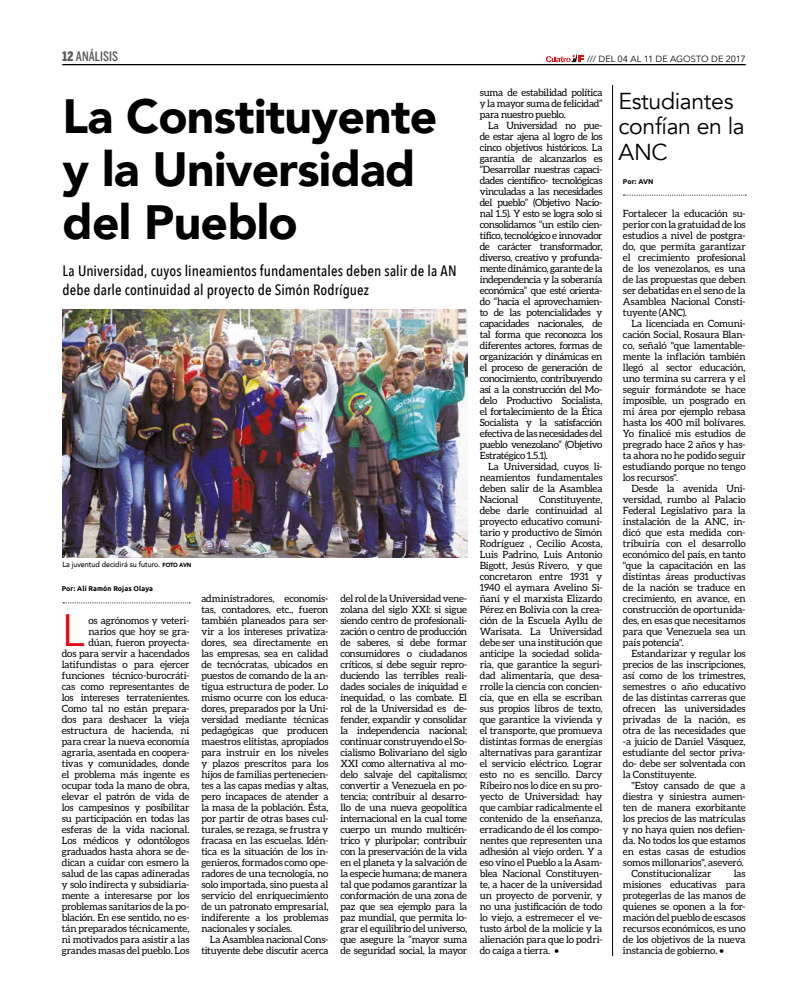
<style>
.page{position:relative;width:808px;height:1007px;background:#fff}
.page>*{position:absolute;margin:0;border:0;box-sizing:border-box;transform-origin:0 0}
.t1{font:900 48px/52.8px "Avenir";letter-spacing:-.015em;color:#000}
.t2{font:45.2px "Avenir";color:#e30613}
.t3{font:23px/25.3px "Avenir";letter-spacing:-.015em;color:#000}
.t4{font:500 15px/19px "Avenir Next Condensed";letter-spacing:.005em;color:#000}
.t5{font:500 13px "Benton Sans Comp";color:#575756}
.t6{font:10px/11px "Aleo";letter-spacing:-.015em;color:#000;text-align:justify}
.t7{font:9px "Avenir Next";letter-spacing:.005em;color:#000}
.t8{font:500 7.6px "Avenir";color:#000;scale:.94 1}
.t9{font:700 7px "Ubuntu";letter-spacing:.01em;color:#000}
.s1{font-weight:900}
.s2{font-weight:900;font-size:6px}
</style>
<div class="page">
<hr style="left:62px;top:64px;width:684px;height:1px;background:#000">
<svg style="left:546px;top:54px;width:38px;height:8px"></svg>
<img style="left:62px;top:310px;width:405px;height:248px">
<hr style="left:612px;top:85px;width:1px;height:870px;background:#000">
<svg style="left:63px;top:602px;width:127px;height:1px"></svg>
<svg style="left:623px;top:195px;width:123px;height:1px"></svg>
<h3 class="t5" style="left:62px;top:49px;width:57px"><span class="s1">12</span> ANÁLISIS</h3>
<p class="t7" style="left:587px;top:54px;width:160px">/// DEL 04 AL 11 DE AGOSTO DE 2017</p>
<h1 class="t1" style="left:63px;top:91px;width:376px">La Constituyente y la Universidad del Pueblo</h1>
<h3 class="t4" style="left:63px;top:261px;width:396px">La Universidad, cuyos lineamientos fundamentales deben salir de la AN debe darle continuidad al proyecto de Simón Rodríguez</h3>
<p class="t8" style="left:62px;top:560px;width:139px">La juventud decidirá su futuro. <span class="s2">FOTO AVN</span></p>
<p class="t9" style="left:62px;top:585px;width:93px">Por: Alí Ramón Rojas Olaya</p>
<h2 class="t2" style="left:62px;top:611px;width:24px">L</h2>
<p class="t6" style="left:62px;top:614px;width:129px;text-align:right">os agrónomos y veteri&shy;narios que hoy se gra&shy;dúan, fueron proyecta-<br>dos para servir a hacendados latifundistas o para ejercer funciones técnico-burocráti&shy;cas como representantes de los intereses terratenientes.<br>Como tal no están prepara&shy;dos para deshacer la vieja estructura de hacienda, ni para crear la nueva economía agraria, asentada en coopera&shy;tivas y comunidades, donde el problema más ingente es ocupar toda la mano de obra, elevar el patrón de vida de los campesinos y posibilitar su participación en todas las esferas de la vida nacional.<br>Los médicos y odontólogos graduados hasta ahora se de&shy;dican a cuidar con esmero la salud de las capas adineradas y solo indirecta y subsidiaria&shy;mente a interesarse por los problemas sanitarios de la po&shy;blación. En ese sentido, no es&shy;tán preparados técnicamente, ni motivados para asistir a las grandes masas del pueblo. Los</p>
<p class="t6" style="left:201px;top:592px;width:129px">administradores, economis&shy;tas, contadores, etc., fueron también planeados para ser&shy;vir a los intereses privatiza&shy;dores, sea directamente en las empresas, sea en calidad de tecnócratas, ubicados en puestos de comando de la an&shy;tigua estructura de poder. Lo mismo ocurre con los educa&shy;dores, preparados por la Uni&shy;versidad mediante técnicas pedagógicas que producen maestros elitistas, apropiados para instruir en los niveles y plazos prescritos para los hijos de familias pertenecien&shy;tes a las capas medias y altas, pero incapaces de atender a la masa de la población. Ésta, por partir de otras bases cul&shy;turales, se rezaga, se frustra y fracasa en las escuelas. Idén&shy;tica es la situación de los in&shy;genieros, formados como ope&shy;radores de una tecnología, no solo importada, sino puesta al servicio del enriquecimiento de un patronato empresarial, indiferente a los problemas nacionales y sociales.</p>
<p class="t6" style="left:201px;top:933px;width:129px;text-align:right">La Asamblea nacional Cons&shy;tituyente debe discutir acerca</p>
<p class="t6" style="left:340px;top:592px;width:128px">del rol de la Universidad vene&shy;zolana del siglo XXI: si sigue siendo centro de profesionali&shy;zación o centro de producción de saberes, si debe formar consumidores o ciudadanos críticos, si debe seguir repro&shy;duciendo las terribles reali&shy;dades sociales de iniquidad e inequidad, o las combate. El rol de la Universidad es de&shy;fender, expandir y consolidar la independencia nacional; continuar construyendo el So&shy;cialismo Bolivariano del siglo XXI como alternativa al mo&shy;delo salvaje del capitalismo; convertir a Venezuela en po&shy;tencia; contribuir al desarro&shy;llo de una nueva geopolítica internacional en la cual tome cuerpo un mundo multicén&shy;trico y pluripolar; contribuir con la preservación de la vida en el planeta y la salvación de la especie humana; de manera tal que podamos garantizar la conformación de una zona de paz que sea ejemplo para la paz mundial, que permita lo&shy;grar el equilibrio del universo, que asegure la “mayor suma de seguridad social, la mayor</p>
<p class="t6" style="left:480px;top:86px;width:124px">suma de estabilidad política y la mayor suma de felicidad” para nuestro pueblo.</p>
<p class="t6" style="left:480px;top:119px;width:124px;text-indent:9px">La Universidad no pue&shy;de estar ajena al logro de los cinco objetivos históricos. La garantía de alcanzarlos es “Desarrollar nuestras capaci&shy;dades científico- tecnológicas vinculadas a las necesidades del pueblo” (Objetivo Nacio&shy;nal 1.5). Y esto se logra solo si consolidamos “un estilo cien&shy;tífico, tecnológico e innovador de carácter transformador, diverso, creativo y profunda&shy;mente dinámico, garante de la independencia y la soberanía económica” que esté orienta&shy;do “hacia el aprovechamien&shy;to de las potencialidades y capacidades nacionales, de tal forma que reconozca los diferentes actores, formas de organización y dinámicas en el proceso de generación de conocimiento, contribuyendo así a la construcción del Mo&shy;delo Productivo Socialista, el fortalecimiento de la Ética Socialista y la satisfacción efectiva de las necesidades del pueblo venezolano” (Objetivo Estratégico 1.5.1).</p>
<p class="t6" style="left:480px;top:460px;width:124px;text-indent:9px">La Universidad, cuyos li&shy;neamientos fundamentales deben salir de la Asamblea Nacional</p>
<p class="t6" style="left:480px;top:493px;width:124px;text-indent:59px">Constituyente, debe darle continuidad al proyecto educativo comuni&shy;tario y productivo de Simón Rodríguez , Cecilio Acosta, Luis Padrino, Luis Antonio Bigott, Jesús Rivero, y que concretaron entre 1931 y 1940 el aymara Avelino Si&shy;ñani y el marxista Elizardo Pérez en Bolivia con la crea&shy;ción de la Escuela Ayllu de Warisata. La Universidad debe ser una institución que anticipe la sociedad solida&shy;ria, que garantice la seguri&shy;dad alimentaria, que desa&shy;rrolle la ciencia con concien&shy;cia, que en ella se escriban sus propios libros de texto, que garantice la vivienda y el transporte, que promueva distintas formas de energías alternativas para garantizar el servicio eléctrico. Lograr esto no es sencillo. Darcy Ribeiro nos lo dice en su pro&shy;yecto de Universidad: hay que cambiar radicalmente el contenido de la enseñanza, erradicando de él los compo&shy;nentes que representen una adhesión al viejo orden. Y a eso vino el Pueblo a la Asam&shy;blea Nacional Constituyen&shy;te, a hacer de la universidad un proyecto de porvenir, y no una justificación de todo lo viejo, a estremecer el ve&shy;tusto árbol de la molicie y la alienación para que lo podri&shy;do caiga a tierra. •</p>
<h3 class="t3" style="left:618px;top:91px;width:128px">Estudiantes confían en la<br>ANC</h3>
<p class="t9" style="left:623px;top:178px;width:32px">Por: AVN</p>
<p class="t6" style="left:623px;top:207px;width:124px">Fortalecer la educación su&shy;perior con la gratuidad de los estudios a nivel de postgra&shy;do, que permita garantizar el crecimiento profesional de los venezolanos, es una de las propuestas que deben ser debatidas en el seno de la Asamblea Nacional Consti&shy;tuyente (ANC).</p>
<p class="t6" style="left:623px;top:317px;width:124px;text-indent:9px">La licenciada en Comuni&shy;cación Social, Rosaura Blan&shy;co, señaló "que lamentable&shy;mente la inflación también llegó al sector educación, uno termina su carrera y el seguir formándote se hace imposible, un posgrado en mi área por ejemplo rebasa hasta los 400 mil bolívares.<br>Yo finalicé mis estudios de pregrado hace 2 años y has&shy;ta ahora no he podido seguir estudiando porque no tengo los recursos".</p>
<p class="t6" style="left:623px;top:482px;width:124px;text-indent:9px">Desde la avenida Uni&shy;versidad, rumbo al Palacio Federal Legislativo para la instalación de la ANC, in&shy;dicó que esta medida con&shy;tribuiría con el desarrollo económico del país, en tanto "que la capacitación en las distintas áreas productivas de la nación se traduce en crecimiento, en avance, en construcción de oportunida&shy;des, en esas que necesitamos para que Venezuela sea un país potencia".</p>
<p class="t6" style="left:623px;top:647px;width:124px;text-indent:8px">Estandarizar y regular los precios de las inscripciones, así como de los trimestres, semestres o año educativo de las distintas carreras que ofrecen las universidades privadas de la nación, es otra de las necesidades que -a juicio de Daniel Vásquez, estudiante del sector priva&shy;do- debe ser solventada con la Constituyente.</p>
<p class="t6" style="left:631px;top:779px;width:116px">"Estoy cansado de que a</p>
<p class="t6" style="left:623px;top:790px;width:124px">diestra y siniestra aumen-</p>
<p class="t6" style="left:623px;top:801px;width:124px">ten de manera exorbitante</p>
<p class="t6" style="left:623px;top:812px;width:124px">los precios de las matrículas</p>
<p class="t6" style="left:623px;top:823px;width:124px">y no haya quien nos defien-</p>
<p class="t6" style="left:623px;top:834px;width:124px">da. No todos los que estamos</p>
<p class="t6" style="left:623px;top:845px;width:124px">en estas casas de estudios</p>
<p class="t6" style="left:623px;top:856px;width:122px">somos millonarios", aseveró.</p>
<p class="t6" style="left:631px;top:867px;width:82px">Constitucionalizar</p>
<p class="t6" style="left:623px;top:867px;width:124px;text-indent:111px">las misiones educativas para protegerlas de las manos de quienes se oponen a la for&shy;mación del pueblo de escasos recursos económicos, es uno de los objetivos de la nueva instancia de gobierno. •</p>
</div>
